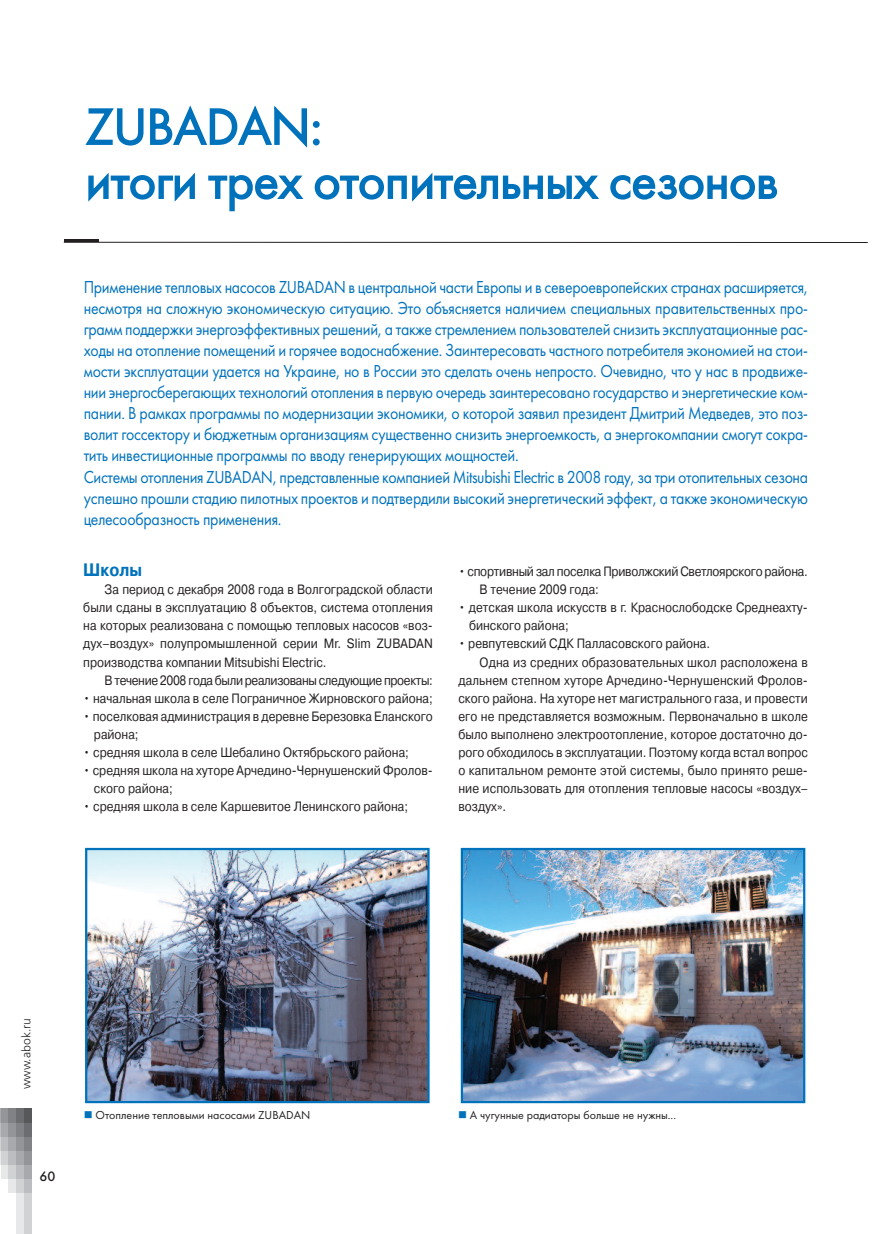
<style>
.page{position:relative;width:872px;height:1234px;background:#fff}
.page>*{position:absolute;margin:0;border:0;box-sizing:border-box;transform-origin:0 0}
.t1{font:52.5px/54px "Futura Book C";letter-spacing:-.01em;color:#0072bc}
.t2{font:18px/21px "Futura Book C";letter-spacing:-.015em;color:#0072bc;scale:.88 1}
.t3{font:700 18px "Pragmatica C";letter-spacing:.005em;color:#0072bc;scale:.88 1}
.t4{font:13.5px/18px "Pragmatica C";color:#231f20;scale:.88 1}
.t5{font:13.5px/18px "Pragmatica C";letter-spacing:-.02em;color:#231f20;scale:.88 1}
.t6{font:13.5px "Pragmatica C";letter-spacing:-.03em;color:#231f20;scale:.88 1}
.t7{font:13.5px "Futura Futuris";color:#231f20}
.t8{font:12px "Futura Book C";color:#231f20}
.t9{font:12px "Free Set C";color:#231f20}
</style>
<div class="page">
<hr style="left:64px;top:242px;width:803px;height:1px;background:#231f20">
<hr style="left:64px;top:239px;width:34px;height:3px;background:#231f20">
<div style="left:1px;top:1108px;width:8px;height:14px;background:#939598"></div>
<div style="left:1px;top:1122px;width:8px;height:14px;background:#a8a9ad"></div>
<div style="left:1px;top:1136px;width:8px;height:14px;background:#bcbdc0"></div>
<div style="left:1px;top:1150px;width:8px;height:15px;background:#d1d2d4"></div>
<div style="left:1px;top:1165px;width:8px;height:14px;background:#e7e8e9"></div>
<div style="left:9px;top:1108px;width:7px;height:14px;background:#808285"></div>
<div style="left:9px;top:1122px;width:7px;height:14px;background:#939598"></div>
<div style="left:9px;top:1136px;width:7px;height:14px;background:#a8a9ad"></div>
<div style="left:9px;top:1150px;width:7px;height:15px;background:#bcbdc0"></div>
<div style="left:9px;top:1165px;width:7px;height:14px;background:#d1d2d4"></div>
<div style="left:9px;top:1179px;width:7px;height:14px;background:#e7e8e9"></div>
<div style="left:16px;top:1108px;width:8px;height:14px;background:#6c6d70"></div>
<div style="left:16px;top:1122px;width:8px;height:14px;background:#808285"></div>
<div style="left:16px;top:1136px;width:8px;height:14px;background:#939598"></div>
<div style="left:16px;top:1150px;width:8px;height:15px;background:#a8a9ad"></div>
<div style="left:16px;top:1165px;width:8px;height:14px;background:#bcbdc0"></div>
<div style="left:16px;top:1179px;width:8px;height:14px;background:#d1d2d4"></div>
<div style="left:16px;top:1193px;width:8px;height:40px;background:#e7e8e9"></div>
<div style="left:24px;top:1108px;width:8px;height:14px;background:#57585a"></div>
<div style="left:24px;top:1122px;width:8px;height:14px;background:#6c6d70"></div>
<div style="left:24px;top:1136px;width:8px;height:14px;background:#808285"></div>
<div style="left:24px;top:1150px;width:8px;height:15px;background:#939598"></div>
<div style="left:24px;top:1165px;width:8px;height:14px;background:#a8a9ad"></div>
<div style="left:24px;top:1179px;width:8px;height:14px;background:#bcbdc0"></div>
<div style="left:24px;top:1193px;width:8px;height:40px;background:#d1d2d4"></div>
<svg style="left:0;top:1108px;width:1px;height:57px"></svg>
<img style="left:88px;top:850px;width:338px;height:249px">
<div style="left:85px;top:847px;width:344px;height:255px;border:2px solid #0072bc"></div>
<img style="left:464px;top:850px;width:338px;height:249px">
<div style="left:461px;top:847px;width:344px;height:255px;border:2px solid #0072bc"></div>
<h1 class="t1" style="left:86px;top:99px;width:694px">ZUBADAN:<br>итоги трех отопительных сезонов</h1>
<p class="t2" style="left:84px;top:276px;width:825px">Применение тепловых насосов ZUBADAN в центральной части Европы и в североевропейских странах расширяется, несмотря на сложную экономическую ситуацию. Это объясняется наличием специальных правительственных про&shy;грамм поддержки энергоэффективных решений, а также стремлением пользователей снизить эксплуатационные рас&shy;ходы на отопление помещений и горячее водоснабжение. Заинтересовать частного потребителя экономией на стои&shy;мости эксплуатации удается на Украине, но в России это сделать очень непросто. Очевидно, что у нас в продвиже&shy;нии энергосберегающих технологий отопления в первую очередь заинтересовано государство и энергетические ком&shy;пании. В рамках программы по модернизации экономики, о которой заявил президент Дмитрий Медведев, это поз&shy;волит госсектору и бюджетным организациям существенно снизить энергоемкость, а энергокомпании смогут сокра&shy;тить инвестиционные программы по вводу генерирующих мощностей.<br>Системы отопления ZUBADAN, представленные компанией Mitsubishi Electric в 2008 году, за три отопительных сезона успешно прошли стадию пилотных проектов и подтвердили высокий энергетический эффект, а также экономическую целесообразность применения.</p>
<p class="t3" style="left:83px;top:559px;width:68px">Школы</p>
<p class="t4" style="left:83px;top:580px;width:399px;text-align:justify;text-indent:21px">За период с декабря 2008 года в Волгоградской области были сданы в эксплуатацию 8 объектов, система отопления на которых реализована с помощью тепловых насосов «воз&shy;дух–воздух» полупромышленной серии Mr. Slim ZUBADAN производства компании Mitsubishi Electric.</p>
<p class="t6" style="left:105px;top:671px;width:374px">В течение 2008 года были реализованы следующие проекты:</p>
<p class="t4" style="left:83px;top:688px;width:399px">• начальная школа в селе Пограничное Жирновского района;</p>
<p class="t4" style="left:94px;top:706px;width:386px;text-indent:-11px">• поселковая администрация в деревне Березовка Еланского района;</p>
<p class="t4" style="left:83px;top:742px;width:371px">• средняя школа в селе Шебалино Октябрьского района;</p>
<p class="t4" style="left:94px;top:760px;width:387px;text-indent:-11px">• средняя школа на хуторе Арчедино-Чернушенский Фролов&shy;ского района;</p>
<p class="t4" style="left:83px;top:796px;width:371px">• средняя школа в селе Каршевитое Ленинского района;</p>
<p class="t5" style="left:479px;top:562px;width:374px;text-indent:-21px">• спортивный зал поселка Приволжский Светлоярского района.<br>В течение 2009 года:</p>
<p class="t4" style="left:469px;top:598px;width:387px;text-indent:-11px">• детская школа искусств в г. Краснослободске Среднеахту&shy;бинского района;</p>
<p class="t4" style="left:458px;top:634px;width:288px">• ревпутевский СДК Палласовского района.</p>
<p class="t4" style="left:479px;top:652px;width:374px">Одна из средних образовательных школ расположена в</p>
<p class="t4" style="left:458px;top:670px;width:399px">дальнем степном хуторе Арчедино-Чернушенский Фролов-</p>
<p class="t4" style="left:458px;top:688px;width:399px">ского района. На хуторе нет магистрального газа, и провести</p>
<p class="t4" style="left:458px;top:706px;width:399px">его не представляется возможным. Первоначально в школе</p>
<p class="t4" style="left:458px;top:724px;width:399px">было выполнено электроотопление, которое достаточно до-</p>
<p class="t4" style="left:458px;top:742px;width:399px">рого обходилось в эксплуатации. Поэтому когда встал вопрос</p>
<p class="t4" style="left:458px;top:760px;width:399px">о капитальном ремонте этой системы, было принято реше-</p>
<p class="t4" style="left:458px;top:778px;width:399px">ние использовать для отопления тепловые насосы «воздух–</p>
<p class="t4" style="left:458px;top:796px;width:56px">воздух».</p>
<p class="t9" style="left:19px;top:1088px;width:73px;rotate:-90deg">www.abok.ru</p>
<p class="t7" style="left:40px;top:1171px;width:17px">60</p>
<p class="t8" style="left:96px;top:1107px;width:216px">Отопление тепловыми насосами ZUBADAN</p>
<p class="t8" style="left:470px;top:1107px;width:208px">А чугунные радиаторы больше не нужны...</p>
</div>
